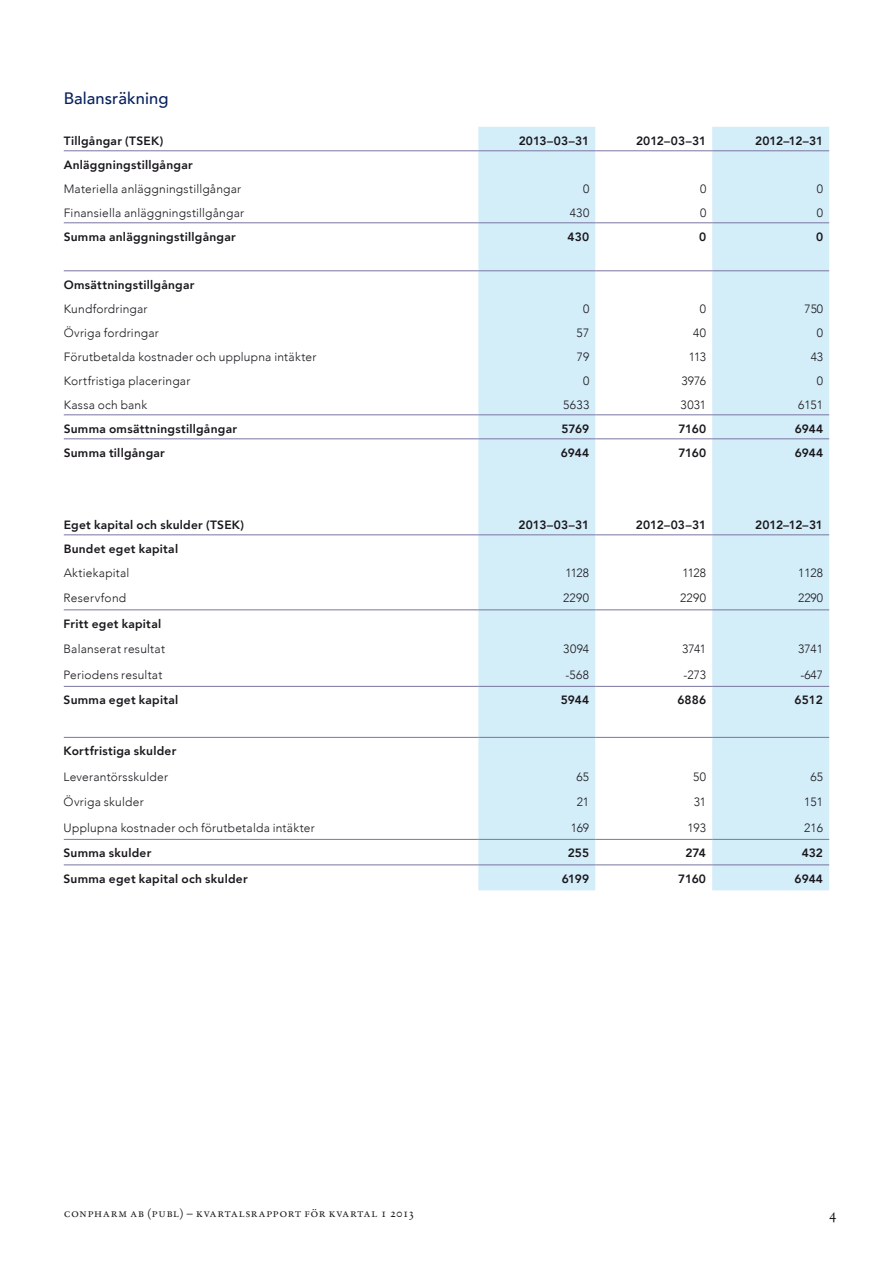
<style>
.page{position:relative;width:893px;height:1263px;background:#fff}
.page>*{position:absolute;margin:0;border:0;box-sizing:border-box;transform-origin:0 0}
.t1{font:500 16.5px "Avenir";letter-spacing:.005em;color:#07205e}
.t2{font:15px "Stempel Garamond Roman SC";color:#1a171c}
.t3{font:300 12px "Avenir";letter-spacing:.02em;color:#1a171c}
.t4{font:800 12px "Avenir";letter-spacing:.02em;color:#1a171c}
.t5{font:12px "Stempel Garamond Roman SC";letter-spacing:.05em;color:#1a171c}
</style>
<div class="page">
<svg style="left:478px;top:127px;width:351px;height:763px;fill:#d3edf9"></svg>
<hr style="left:64px;top:150px;width:414px;height:1px;background:#7a75a0">
<hr style="left:478px;top:150px;width:117px;height:1px;background:#7a75a0">
<hr style="left:595px;top:150px;width:117px;height:1px;background:#7a75a0">
<hr style="left:712px;top:150px;width:117px;height:1px;background:#7a75a0">
<hr style="left:64px;top:222px;width:414px;height:1px;background:#7a75a0">
<hr style="left:478px;top:222px;width:117px;height:1px;background:#7a75a0">
<hr style="left:595px;top:222px;width:117px;height:1px;background:#7a75a0">
<hr style="left:712px;top:222px;width:117px;height:1px;background:#7a75a0">
<hr style="left:64px;top:270px;width:414px;height:1px;background:#7a75a0">
<hr style="left:478px;top:270px;width:117px;height:1px;background:#7a75a0">
<hr style="left:595px;top:270px;width:117px;height:1px;background:#7a75a0">
<hr style="left:712px;top:270px;width:117px;height:1px;background:#7a75a0">
<hr style="left:64px;top:414px;width:414px;height:1px;background:#7a75a0">
<hr style="left:478px;top:414px;width:117px;height:1px;background:#7a75a0">
<hr style="left:595px;top:414px;width:117px;height:1px;background:#7a75a0">
<hr style="left:712px;top:414px;width:117px;height:1px;background:#7a75a0">
<hr style="left:64px;top:438px;width:414px;height:1px;background:#7a75a0">
<hr style="left:478px;top:438px;width:117px;height:1px;background:#7a75a0">
<hr style="left:595px;top:438px;width:117px;height:1px;background:#7a75a0">
<hr style="left:712px;top:438px;width:117px;height:1px;background:#7a75a0">
<hr style="left:64px;top:534px;width:414px;height:1px;background:#7a75a0">
<hr style="left:478px;top:534px;width:117px;height:1px;background:#7a75a0">
<hr style="left:595px;top:534px;width:117px;height:1px;background:#7a75a0">
<hr style="left:712px;top:534px;width:117px;height:1px;background:#7a75a0">
<hr style="left:64px;top:609px;width:414px;height:1px;background:#7a75a0">
<hr style="left:478px;top:609px;width:117px;height:1px;background:#7a75a0">
<hr style="left:595px;top:609px;width:117px;height:1px;background:#7a75a0">
<hr style="left:712px;top:609px;width:117px;height:1px;background:#7a75a0">
<hr style="left:64px;top:686px;width:414px;height:1px;background:#7a75a0">
<hr style="left:478px;top:686px;width:117px;height:1px;background:#7a75a0">
<hr style="left:595px;top:686px;width:117px;height:1px;background:#7a75a0">
<hr style="left:712px;top:686px;width:117px;height:1px;background:#7a75a0">
<hr style="left:64px;top:737px;width:414px;height:1px;background:#7a75a0">
<hr style="left:478px;top:737px;width:117px;height:1px;background:#7a75a0">
<hr style="left:595px;top:737px;width:117px;height:1px;background:#7a75a0">
<hr style="left:712px;top:737px;width:117px;height:1px;background:#7a75a0">
<hr style="left:64px;top:839px;width:414px;height:1px;background:#7a75a0">
<hr style="left:478px;top:839px;width:117px;height:1px;background:#7a75a0">
<hr style="left:595px;top:839px;width:117px;height:1px;background:#7a75a0">
<hr style="left:712px;top:839px;width:117px;height:1px;background:#7a75a0">
<hr style="left:64px;top:864px;width:414px;height:1px;background:#7a75a0">
<hr style="left:478px;top:864px;width:117px;height:1px;background:#7a75a0">
<hr style="left:595px;top:864px;width:117px;height:1px;background:#7a75a0">
<hr style="left:712px;top:864px;width:117px;height:1px;background:#7a75a0">
<h1 class="t1" style="left:64px;top:84px;width:106px">Balansräkning</h1>
<p class="t4" style="left:64px;top:130px;width:101px">Tillgångar (TSEK)</p>
<p class="t4" style="left:519px;top:130px;width:72px">2013–03–31</p>
<p class="t4" style="left:636px;top:130px;width:72px">2012–03–31</p>
<p class="t4" style="left:755px;top:130px;width:69px">2012–12–31</p>
<p class="t4" style="left:64px;top:154px;width:130px">Anläggningstillgångar</p>
<p class="t3" style="left:64px;top:182px;width:179px">Materiella anläggningstillgångar</p>
<p class="t3" style="left:583px;top:182px;width:8px">0</p>
<p class="t3" style="left:700px;top:182px;width:8px">0</p>
<p class="t3" style="left:817px;top:182px;width:8px">0</p>
<p class="t3" style="left:64px;top:206px;width:182px">Finansiella anläggningstillgångar</p>
<p class="t3" style="left:570px;top:206px;width:21px">430</p>
<p class="t3" style="left:700px;top:206px;width:8px">0</p>
<p class="t3" style="left:817px;top:206px;width:8px">0</p>
<p class="t4" style="left:64px;top:226px;width:174px">Summa anläggningstillgångar</p>
<p class="t4" style="left:568px;top:226px;width:23px">430</p>
<p class="t4" style="left:699px;top:226px;width:9px">0</p>
<p class="t4" style="left:816px;top:226px;width:9px">0</p>
<p class="t4" style="left:64px;top:274px;width:132px">Omsättningstillgångar</p>
<p class="t3" style="left:64px;top:302px;width:85px">Kundfordringar</p>
<p class="t3" style="left:583px;top:302px;width:8px">0</p>
<p class="t3" style="left:700px;top:302px;width:8px">0</p>
<p class="t3" style="left:804px;top:302px;width:20px">750</p>
<p class="t3" style="left:64px;top:326px;width:97px">Övriga fordringar</p>
<p class="t3" style="left:577px;top:326px;width:14px">57</p>
<p class="t3" style="left:693px;top:326px;width:14px">40</p>
<p class="t3" style="left:817px;top:326px;width:8px">0</p>
<p class="t3" style="left:64px;top:350px;width:254px">Förutbetalda kostnader och upplupna intäkter</p>
<p class="t3" style="left:577px;top:350px;width:14px">79</p>
<p class="t3" style="left:689px;top:350px;width:19px">113</p>
<p class="t3" style="left:811px;top:350px;width:14px">43</p>
<p class="t3" style="left:64px;top:374px;width:128px">Kortfristiga placeringar</p>
<p class="t3" style="left:583px;top:374px;width:8px">0</p>
<p class="t3" style="left:681px;top:374px;width:26px">3976</p>
<p class="t3" style="left:817px;top:374px;width:8px">0</p>
<p class="t3" style="left:64px;top:398px;width:85px">Kassa och bank</p>
<p class="t3" style="left:563px;top:398px;width:28px">5633</p>
<p class="t3" style="left:681px;top:398px;width:27px">3031</p>
<p class="t3" style="left:798px;top:398px;width:26px">6151</p>
<p class="t4" style="left:64px;top:418px;width:175px">Summa omsättningstillgångar</p>
<p class="t4" style="left:562px;top:418px;width:29px">5769</p>
<p class="t4" style="left:678px;top:418px;width:29px">7160</p>
<p class="t4" style="left:795px;top:418px;width:30px">6944</p>
<p class="t4" style="left:64px;top:442px;width:103px">Summa tillgångar</p>
<p class="t4" style="left:561px;top:442px;width:30px">6944</p>
<p class="t4" style="left:678px;top:442px;width:29px">7160</p>
<p class="t4" style="left:795px;top:442px;width:30px">6944</p>
<p class="t4" style="left:64px;top:514px;width:182px">Eget kapital och skulder (TSEK)</p>
<p class="t4" style="left:519px;top:514px;width:72px">2013–03–31</p>
<p class="t4" style="left:636px;top:514px;width:72px">2012–03–31</p>
<p class="t4" style="left:755px;top:514px;width:69px">2012–12–31</p>
<p class="t4" style="left:64px;top:538px;width:116px">Bundet eget kapital</p>
<p class="t3" style="left:64px;top:566px;width:67px">Aktiekapital</p>
<p class="t3" style="left:565px;top:566px;width:25px">1128</p>
<p class="t3" style="left:682px;top:566px;width:25px">1128</p>
<p class="t3" style="left:798px;top:566px;width:26px">1128</p>
<p class="t3" style="left:64px;top:591px;width:64px">Reservfond</p>
<p class="t3" style="left:563px;top:591px;width:28px">2290</p>
<p class="t3" style="left:680px;top:591px;width:28px">2290</p>
<p class="t3" style="left:798px;top:591px;width:26px">2290</p>
<p class="t4" style="left:64px;top:613px;width:99px">Fritt eget kapital</p>
<p class="t3" style="left:64px;top:642px;width:103px">Balanserat resultat</p>
<p class="t3" style="left:563px;top:642px;width:27px">3094</p>
<p class="t3" style="left:682px;top:642px;width:25px">3741</p>
<p class="t3" style="left:798px;top:642px;width:26px">3741</p>
<p class="t3" style="left:64px;top:668px;width:100px">Periodens resultat</p>
<p class="t3" style="left:565px;top:668px;width:25px">-568</p>
<p class="t3" style="left:683px;top:668px;width:24px">-273</p>
<p class="t3" style="left:800px;top:668px;width:24px">-647</p>
<p class="t4" style="left:64px;top:689px;width:116px">Summa eget kapital</p>
<p class="t4" style="left:561px;top:689px;width:30px">5944</p>
<p class="t4" style="left:677px;top:689px;width:30px">6886</p>
<p class="t4" style="left:795px;top:689px;width:30px">6512</p>
<p class="t4" style="left:64px;top:740px;width:114px">Kortfristiga skulder</p>
<p class="t3" style="left:64px;top:770px;width:106px">Leverantörsskulder</p>
<p class="t3" style="left:576px;top:770px;width:14px">65</p>
<p class="t3" style="left:693px;top:770px;width:14px">50</p>
<p class="t3" style="left:810px;top:770px;width:14px">65</p>
<p class="t3" style="left:64px;top:795px;width:82px">Övriga skulder</p>
<p class="t3" style="left:577px;top:795px;width:14px">21</p>
<p class="t3" style="left:694px;top:795px;width:14px">31</p>
<p class="t3" style="left:804px;top:795px;width:20px">151</p>
<p class="t3" style="left:64px;top:821px;width:253px">Upplupna kostnader och förutbetalda intäkter</p>
<p class="t3" style="left:571px;top:821px;width:20px">169</p>
<p class="t3" style="left:688px;top:821px;width:20px">193</p>
<p class="t3" style="left:804px;top:821px;width:20px">216</p>
<p class="t4" style="left:64px;top:842px;width:89px">Summa skulder</p>
<p class="t4" style="left:568px;top:842px;width:23px">255</p>
<p class="t4" style="left:685px;top:842px;width:22px">274</p>
<p class="t4" style="left:802px;top:842px;width:23px">432</p>
<p class="t4" style="left:64px;top:868px;width:186px">Summa eget kapital och skulder</p>
<p class="t4" style="left:562px;top:868px;width:29px">6199</p>
<p class="t4" style="left:678px;top:868px;width:29px">7160</p>
<p class="t4" style="left:795px;top:868px;width:30px">6944</p>
<p class="t5" style="left:64px;top:1206px;width:352px">conpharm ab (publ) – kvartalsrapport för kvartal 1 2013</p>
<p class="t2" style="left:829px;top:1205px;width:9px">4</p>
</div>
